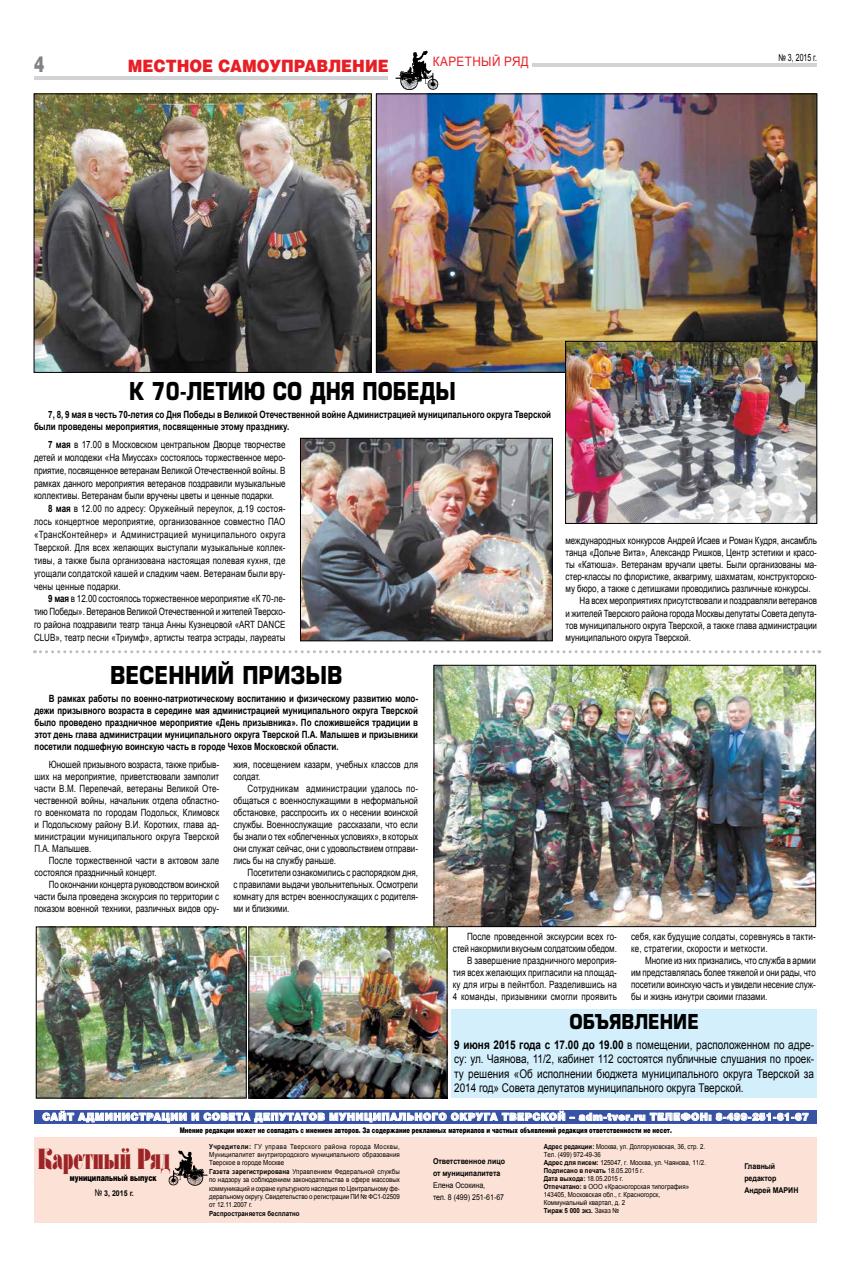
<style>
.page{position:relative;width:851px;height:1282px;background:#fff}
.page>*{position:absolute;margin:0;border:0;box-sizing:border-box;transform-origin:0 0}
.t1{font:29px "Fat Face C";color:#9c2326;scale:.88 1}
.t2{font:700 24px "Europe";color:#000;scale:.8 1}
.t3{font:700 24px "Europe";color:#000;scale:.85 1}
.t4{font:900 22px "Helios";color:#808285;scale:.7 1}
.t5{font:700 20px "Europe";color:#000;scale:.85 1}
.t6{font:900 17px "Helios";color:#e81e25;scale:.9 1}
.t7{font:13px "Arial";letter-spacing:.035em;color:#e81e25;scale:.9 1}
.t8{font:12px/14.4px "Arial";color:#000;text-align:justify;scale:.83 1}
.t9{font:10px/12px "Arial";color:#000;text-align:justify;scale:.8 1}
.t10{font:700 10px/12px "Arial";color:#000;scale:.8 1}
.t11{font:900 10px "Helios";letter-spacing:.05em;color:#fff}
.t12{font:10px/12px "Arial";letter-spacing:.02em;color:#000;scale:.8 1}
.t13{font:10px "Arial";color:#000;scale:.7 1}
.t14{font:900 9px "Helios";color:#000;scale:.71 1}
.t15{font:700 8px/12px "Arial";color:#000;scale:.88 1}
.t16{font:8px/12px "Arial";color:#000;scale:.88 1}
.t17{font:900 7.7px "Helios";color:#000;scale:.7 1}
.t18{font:7px/8.4px "Arial";color:#000;scale:.88 1}
.t19{font:7px/8px "Arial";color:#000;scale:.86 1}
.t20{font:700 7px "Arial";color:#000;scale:.88 1}
.s1{font-size:9.5px}
.s2{font-weight:700}
.s3{font-weight:400;font-size:9.5px}
</style>
<div class="page">
<div style="left:34px;top:1137px;width:782px;height:85px;background:#fce2d6"></div>
<div style="left:34px;top:1109px;width:782px;height:14px;background:#3953a4"></div>
<svg style="left:42px;top:1110px;width:766px;height:12px"></svg>
<img style="left:168px;top:1150px;width:40px;height:36px">
<img style="left:395px;top:50px;width:44px;height:40px">
<hr style="left:532px;top:63px;width:284px;height:3px;background:#d1d3d4">
<hr style="left:34px;top:77px;width:354px;height:3px;background:#d1d3d4">
<img style="left:436px;top:667px;width:377px;height:257px">
<div style="left:434px;top:665px;width:381px;height:261px;border:1px solid #000"></div>
<img style="left:378px;top:96px;width:437px;height:274px">
<img style="left:36px;top:96px;width:333px;height:274px">
<div style="left:34px;top:94px;width:337px;height:278px;border:1px solid #000"></div>
<img style="left:302px;top:440px;width:248px;height:199px">
<div style="left:300px;top:438px;width:252px;height:203px;border:1px solid #000"></div>
<img style="left:567px;top:343px;width:247px;height:178px">
<div style="left:565px;top:341px;width:251px;height:182px;border:1px solid #000"></div>
<img style="left:251px;top:928px;width:194px;height:168px">
<div style="left:249px;top:926px;width:198px;height:172px;border:1px solid #000"></div>
<img style="left:38px;top:928px;width:206px;height:168px">
<div style="left:36px;top:926px;width:210px;height:172px;border:1px solid #000"></div>
<div style="left:451px;top:1009px;width:365px;height:89px;background:#d4effc"></div>
<svg style="left:34px;top:650px;width:785px;height:3px"></svg>
<h3 class="t4" style="left:34px;top:50px;width:16px">4</h3>
<h3 class="t6" style="left:128px;top:55px;width:291px">МЕСТНОЕ САМОУПРАВЛЕНИЕ</h3>
<h3 class="t7" style="left:433px;top:52px;width:108px">КАРЕТНЫЙ РЯД</h3>
<p class="t13" style="left:778px;top:50px;width:56px"><span class="s1">№</span> 3, 2015 г.</p>
<h2 class="t2" style="left:129px;top:377px;width:410px">К 70-ЛЕТИЮ СО ДНЯ ПОБЕДЫ</h2>
<p class="t10" style="left:34px;top:408px;width:648px;text-indent:14px">7, 8, 9 мая в честь 70-летия со Дня Победы в Великой Отечественной войне Администрацией муниципального округа Тверской были проведены мероприятия, посвященные этому празднику.</p>
<p class="t9" style="left:34px;top:438px;width:316px;line-height:12.9px;text-indent:14px"><span class="s2">7 мая</span> в 17.00 в Московском центральном Дворце творчестве детей и молодежи «На Миуссах» состоялось торжественное меро‑ приятие, посвященное ветеранам Великой Отечественной войны. В рамках данного мероприятия ветеранов поздравили музыкальные коллективы. Ветеранам были вручены цветы и ценные подарки.</p>
<p class="t9" style="left:34px;top:502px;width:316px;line-height:12.9px;text-indent:14px"><span class="s2">8 мая</span> в 12.00 по адресу: Оружейный переулок, д.19 состоя‑ лось концертное мероприятие, организованное совместно ПАО «ТрансКонтейнер» и Администрацией муниципального округа Тверской. Для всех желающих выступали музыкальные коллек‑ тивы, а также была организована настоящая полевая кухня, где угощали солдатской кашей и сладким чаем. Ветеранам были вру‑ чены ценные подарки.</p>
<p class="t9" style="left:34px;top:592px;width:316px;line-height:12.9px;text-indent:14px"><span class="s2">9 мая</span> в 12.00 состоялось торжественное мероприятие «К 70-ле‑ тию Победы». Ветеранов Великой Отечественной и жителей Тверско‑ го района поздравили театр танца Анны Кузнецовой «ART DANCE CLUB», театр песни «Триумф», артисты театра эстрады, лауреаты</p>
<h2 class="t3" style="left:110px;top:661px;width:275px">ВЕСЕННИЙ ПРИЗЫВ</h2>
<p class="t10" style="left:34px;top:692px;width:481px;text-align:justify;text-indent:14px">В рамках работы по военно-патриотическому воспитанию и физическому развитию моло&shy;дежи призывного возраста в середине мая администрацией муниципального округа Тверской было проведено праздничное мероприятие «День призывника». По сложившейся традиции в этот день глава администрации муниципального округа Тверской П.А. Малышев и призывники посетили подшефную воинскую часть в городе Чехов Московской области.</p>
<p class="t9" style="left:35px;top:758px;width:232px;text-indent:14px">Юношей призывного возраста, также прибыв‑ ших на мероприятие, приветствовали замполит части В.М. Перепечай, ветераны Великой Оте‑ чественной войны, начальник отдела областно‑ го военкомата по городам Подольск, Климовск и Подольскому району В.И. Коротких, глава ад‑ министрации муниципального округа Тверской П.А. Малышев.</p>
<p class="t9" style="left:35px;top:854px;width:232px;text-indent:14px">После торжественной части в актовом зале состоялся праздничный концерт.</p>
<p class="t9" style="left:35px;top:878px;width:232px;text-indent:14px">По окончании концерта руководством воинской части была проведена экскурсия по территории с показом военной техники, различных видов ору‑</p>
<p class="t9" style="left:233px;top:758px;width:232px">жия, посещением казарм, учебных классов для солдат.</p>
<p class="t9" style="left:233px;top:782px;width:232px;text-indent:14px">Сотрудникам администрации удалось по‑ общаться с военнослужащими в неформальной обстановке, расспросить их о несении воинской службы. Военнослужащие рассказали, что если бы знали о тех «облегченных условиях», в которых они служат сейчас, они с удовольствием отправи‑ лись бы на службу раньше.</p>
<p class="t9" style="left:233px;top:866px;width:232px;text-indent:14px">Посетители ознакомились с распорядком дня, с правилами выдачи увольнительных. Осмотрели комнату для встреч военнослужащих с родителя‑ ми и близкими.</p>
<p class="t9" style="left:565px;top:534px;width:316px">международных конкурсов Андрей Исаев и Роман Кудря, ансамбль</p>
<p class="t9" style="left:565px;top:546px;width:316px">танца «Дольче Вита», Александр Ришков, Центр эстетики и красо‑</p>
<p class="t9" style="left:565px;top:558px;width:316px">ты «Катюша». Ветеранам вручали цветы. Были организованы ма‑</p>
<p class="t9" style="left:565px;top:570px;width:316px">стер-классы по флористике, аквагриму, шахматам, конструкторско‑</p>
<p class="t9" style="left:565px;top:582px;width:308px">му бюро, а также с детишками проводились различные конкурсы.</p>
<p class="t9" style="left:579px;top:595px;width:298px">На всех мероприятиях присутствовали и поздравляли ветеранов</p>
<p class="t9" style="left:565px;top:607px;width:316px">и жителей Тверского района города Москвы депутаты Совета депута‑</p>
<p class="t9" style="left:565px;top:619px;width:316px">тов муниципального округа Тверской, а также глава администрации</p>
<p class="t9" style="left:565px;top:631px;width:158px">муниципального округа Тверской.</p>
<p class="t9" style="left:453px;top:930px;width:206px;text-align:right">После проведенной экскурсии всех го‑ стей накормили вкусным солдатским обедом.<br>В завершение праздничного мероприя‑ тия всех желающих пригласили на площад‑ ку для игры в пейнтбол. Разделившись на 4 команды, призывники смогли проявить</p>
<p class="t12" style="left:631px;top:930px;width:232px">себя, как будущие солдаты, соревнуясь в такти‑ ке, стратегии, скорости и меткости.</p>
<p class="t9" style="left:631px;top:954px;width:232px;text-indent:14px">Многие из них признались, что служба в армии им представлялась более тяжелой и они рады, что посетили воинскую часть и увидели несение служ‑ бы и жизнь изнутри своими глазами.</p>
<h3 class="t5" style="left:569px;top:1009px;width:154px">ОБЪЯВЛЕНИЕ</h3>
<p class="t8" style="left:454px;top:1037px;width:435px"><span class="s2">9 июня 2015 года с 17.00 до 19.00</span> в помещении, расположенном по адре‑ су: ул. Чаянова, 11/2, кабинет 112 состоятся публичные слушания по проек‑ ту решения «Об исполнении бюджета муниципального округа Тверской за 2014 год» Совета депутатов муниципального округа Тверской.</p>
<p class="t11" style="left:42px;top:1110px;width:767px">САЙТ АДМИНИСТРАЦИИ И СОВЕТА ДЕПУТАТОВ МУНИЦИПАЛЬНОГО ОКРУГА ТВЕРСКОЙ – adm-tver.ru ТЕЛЕФОН: 8-499-251-61-67</p>
<h1 class="t1" style="left:38px;top:1142px;width:152px">Каретный Ряд</h1>
<p class="t14" style="left:70px;top:1171px;width:124px">муниципальный выпуск</p>
<p class="t15" style="left:95px;top:1186px;width:46px"><span class="s3">№</span> 3, 2015 г.</p>
<p class="t17" style="left:180px;top:1125px;width:704px">Мнение редакции может не совпадать с мнением авторов. За содержание рекламных материалов и частных объявлений редакция ответственности не несет.</p>
<p class="t18" style="left:209px;top:1141px;width:218px"><span class="s2">Учредители:</span> ГУ управа Тверского района города Москвы, Муниципалитет внутригородского муниципального образования Тверское в городе Москве<br><span class="s2">Газета зарегистрирована</span> Управлением Федеральной службы по надзору за соблюдением законодательства в сфере массовых коммуникаций и охране культурного наследия по Центральному фе&shy;деральному округу. Свидетельство о регистрации ПИ № ФС1‑02509 от 12.11.2007 г.</p>
<p class="t20" style="left:209px;top:1208px;width:104px">Распространяется бесплатно</p>
<p class="t19" style="left:543px;top:1141px;width:190px"><span class="s2">Адрес редакции:</span> Москва, ул. Долгоруковская, 36, стр. 2.<br>Тел. (499) 972-49-36<br><span class="s2">Адрес для писем:</span> 125047, г. Москва, ул. Чаянова, 11/2.<br><span class="s2">Подписано в печать</span> 18.05.2015 г.<br><span class="s2">Дата выхода:</span> 18.05.2015 г.<br><span class="s2">Отпечатано:</span> в ООО «Красногорская типография» 143405, Московская обл., г. Красногорск,<br>Коммунальный квартал, д. 2<br><span class="s2">Тираж 5 000 экз.</span> Заказ №</p>
<p class="t15" style="left:433px;top:1154px;width:83px">Ответственное лицо от муниципалитета</p>
<p class="t16" style="left:433px;top:1178px;width:82px">Елена Осокина,<br>тел. 8 (499) 251-61-67</p>
<p class="t15" style="left:744px;top:1159px;width:63px">Главный редактор<br>Андрей МАРИН</p>
</div>
